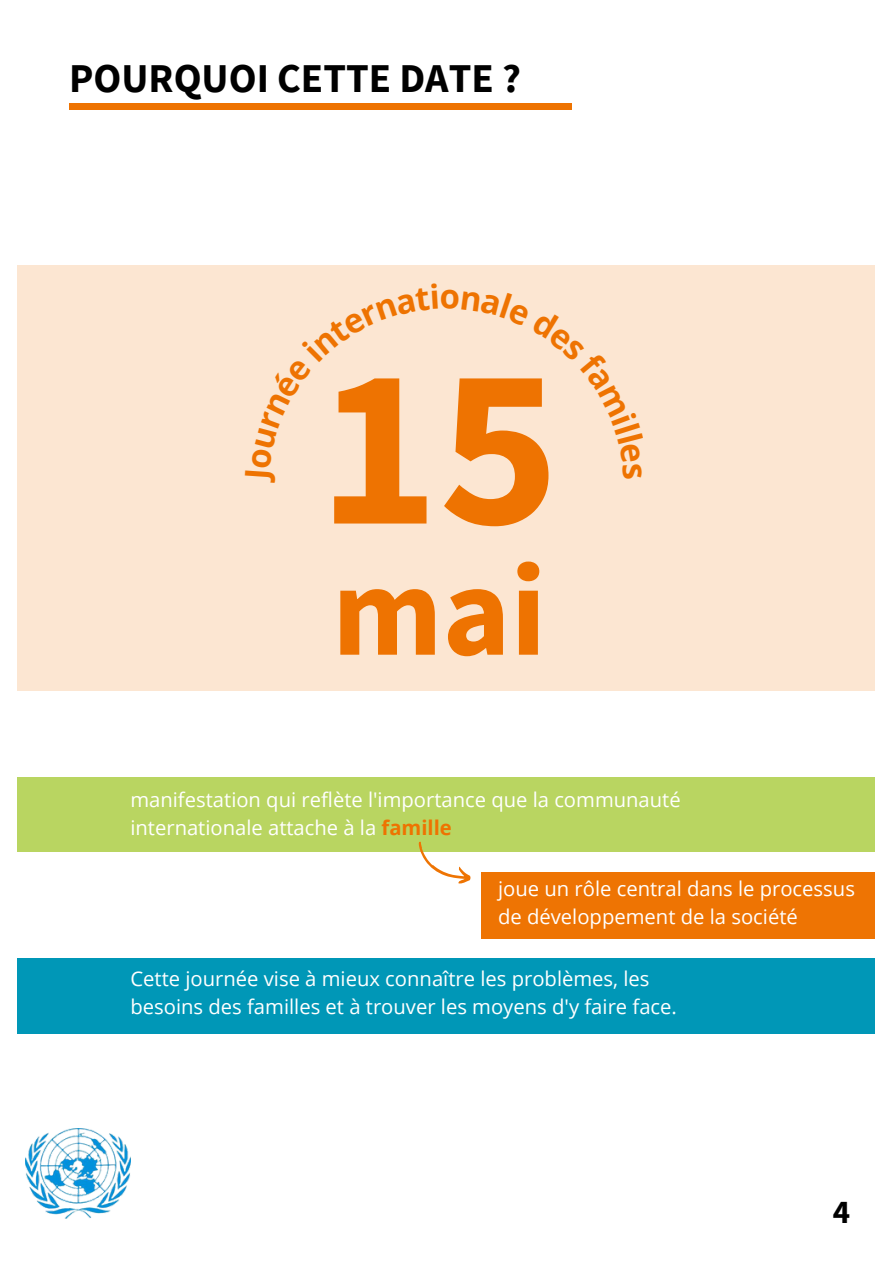
<style>
.page{position:relative;width:893px;height:1264px;background:#fff}
.page>*{position:absolute;margin:0;border:0;box-sizing:border-box;transform-origin:0 0}
.t1{font:700 228.3px "Source Sans Pro";color:#ee7301}
.t2{font:700 129px "Source Sans Pro";color:#ee7301}
.t3{font:700 40.8px "Source Sans Pro";color:#000}
.t4{font:700 33px "Source Sans Pro";color:#000}
.t5{font:20.25px/28px "Open Sans";color:#fff}
.s1{font-weight:700;color:#ee7301}
</style>
<div class="page">
<div style="left:17px;top:265px;width:857px;height:425px;background:#fce6d2"></div>
<div style="left:17px;top:777px;width:857px;height:74px;background:#b9d561"></div>
<svg style="left:410px;top:841px;width:64px;height:43px"></svg>
<div style="left:17px;top:958px;width:857px;height:75px;background:#0097b7"></div>
<div style="left:481px;top:872px;width:393px;height:66px;background:#ee7403"></div>
<img style="left:26px;top:1128px;width:104px;height:89px">
<div style="left:69px;top:104px;width:437px;height:5px;background:#ee7301"></div>
<div style="left:135px;top:104px;width:437px;height:5px;background:#ee7301"></div>
<h3 class="t3" style="left:69px;top:52px;width:453px">POURQUOI CETTE DATE ?</h3>
<h1 class="t1" style="left:318px;top:299px;width:243px">15</h1>
<h2 class="t2" style="left:332px;top:527px;width:216px">mai</h2>
<p class="t5" style="left:130px;top:784px;width:551px">manifestation qui reflète l'importance que la communauté internationale attache à la <span class="s1">famille</span></p>
<p class="t5" style="left:498px;top:874px;width:358px">joue un rôle central dans le processus de développement de la société</p>
<p class="t5" style="left:130px;top:963px;width:548px">Cette journée vise à mieux connaître les problèmes, les besoins des familles et à trouver les moyens d'y faire face.</p>
<h3 class="t4" style="left:832px;top:1190px;width:19px">4</h3>
</div>
